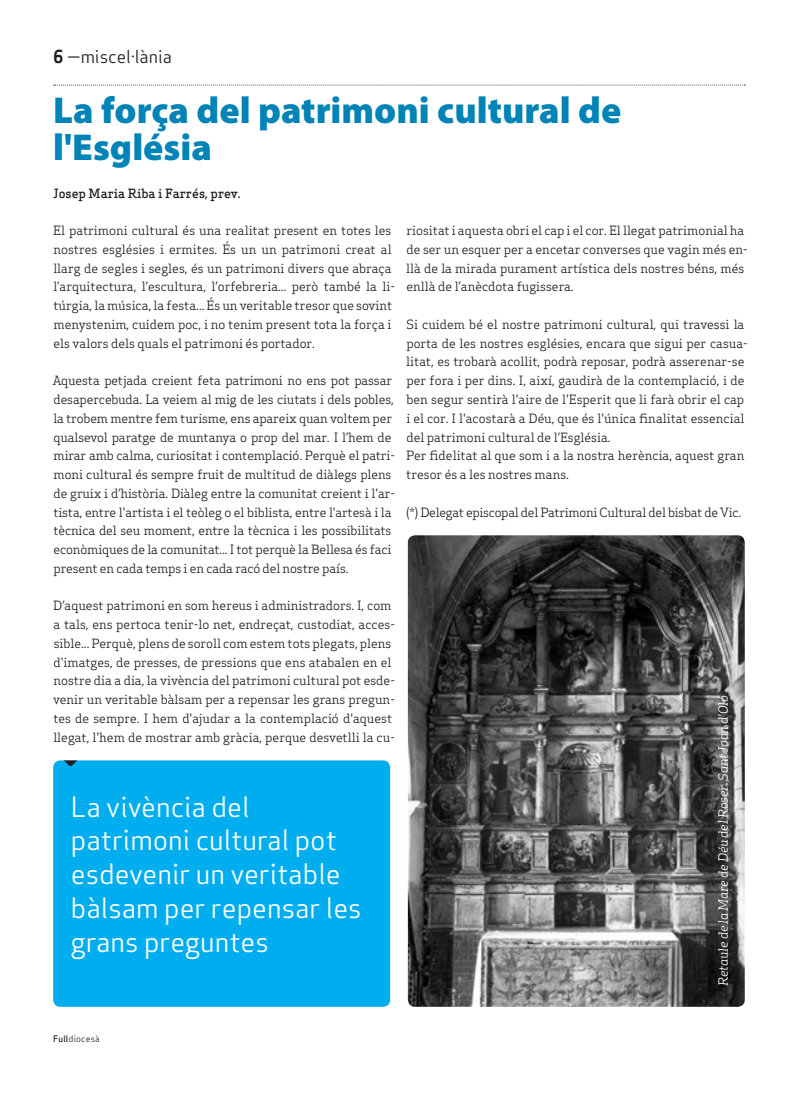
<style>
.page{position:relative;width:798px;height:1099px;background:#fff}
.page>*{position:absolute;margin:0;border:0;box-sizing:border-box;transform-origin:0 0}
.Titulars{font:900 37.5px "Myriad Pro";color:#0083b6}
.Pastilla_Destacat{font:27.5px/33.8px "Apex Sans Book T";color:#fff}
.Capçalera{font:17.5px "Apex Sans Book T";color:#231f20}
.Text_General{font:12.5px/18.8px "Apex Serif";color:#231f20}
.Text_General-2{font:12.5px "Apex Serif";letter-spacing:-.02em;color:#231f20}
.Text_General-3{font:italic 12.5px "Apex Serif";letter-spacing:-.02em;color:#fff}
.Autors{font:500 12.5px "Apex Serif";color:#231f20}
.Data_Peu{font:8.75px "Apex Sans Book T";letter-spacing:.02em;color:#231f20}
.s1{font-family:"Apex Sans Bold T"}
.s2{font-family:"Apex Sans Medium T"}
</style>
<div class="page">
<svg style="left:54px;top:85px;width:691px;height:1px"></svg>
<img style="left:407px;top:535px;width:337px;height:471px">
<div style="left:53px;top:760px;width:337px;height:246px;background:#00aeef;border-radius:7px"></div>
<svg style="left:64px;top:760px;width:13px;height:6px"></svg>
<p class="Capçalera" style="left:53px;top:46px;width:120px"><span class="s1">6</span> —miscel·lània</p>
<p class="Titulars" style="left:53px;top:85px;width:569px">La força del patrimoni cultural de</p>
<p class="Titulars" style="left:53px;top:122px;width:160px">l'Església</p>
<p class="Autors" style="left:53px;top:185px;width:189px">Josep Maria Riba i Farrés, prev.</p>
<p class="Text_General" style="left:53px;top:221px;width:343px">El patrimoni cultural és una realitat present en totes les nostres esglésies i ermites. És un un patrimoni creat al llarg de segles i segles, és un patrimoni divers que abraça l’arquitectura, l’escultura, l’orfebreria... però també la li&shy;túrgia, la música, la festa... És un veritable tresor que sovint menystenim, cuidem poc, i no tenim present tota la força i els valors dels quals el patrimoni és portador.</p>
<p class="Text_General" style="left:53px;top:371px;width:343px">Aquesta petjada creient feta patrimoni no ens pot passar desapercebuda. La veiem al mig de les ciutats i dels pobles, la trobem mentre fem turisme, ens apareix quan voltem per qualsevol paratge de muntanya o prop del mar. I l’hem de mirar amb calma, curiositat i contemplació. Perquè el patri&shy;moni cultural és sempre fruit de multitud de diàlegs plens de gruix i d’història. Diàleg entre la comunitat creient i l'ar&shy;tista, entre l'artista i el teòleg o el biblista, entre l'artesà i la tècnica del seu moment, entre la tècnica i les possibilitats econòmiques de la comunitat... I tot perquè la Bellesa és faci present en cada temps i en cada racó del nostre país.</p>
<p class="Text_General" style="left:53px;top:596px;width:343px">D’aquest patrimoni en som hereus i administradors. I, com a tals, ens pertoca tenir-lo net, endreçat, custodiat, acces&shy;sible... Perquè, plens de soroll com estem tots plegats, plens d'imatges, de presses, de pressions que ens atabalen en el nostre dia a dia, la vivència del patrimoni cultural pot esde&shy;venir un veritable bàlsam per a repensar les grans pregun&shy;tes de sempre. I hem d'ajudar a la contemplació d'aquest llegat, l'hem de mostrar amb gràcia, perque desvetlli la cu-</p>
<p class="Pastilla_Destacat" style="left:71px;top:789px;width:292px">La vivència del patrimoni cultural pot esdevenir un veritable bàlsam per repensar les grans preguntes</p>
<p class="Text_General" style="left:406px;top:221px;width:343px">riositat i aquesta obri el cap i el cor. El llegat patrimonial ha de ser un esquer per a encetar converses que vagin més en&shy;llà de la mirada purament artística dels nostres béns, més enllà de l’anècdota fugissera.</p>
<p class="Text_General" style="left:406px;top:315px;width:343px">Si cuidem bé el nostre patrimoni cultural, qui travessi la porta de les nostres esglésies, encara que sigui per casua&shy;litat, es trobarà acollit, podrà reposar, podrà asserenar-se per fora i per dins. I, així, gaudirà de la contemplació, i de ben segur sentirà l'aire de l'Esperit que li farà obrir el cap i el cor. I l'acostarà a Déu, que és l'única finalitat essencial del patrimoni cultural de l’Església.</p>
<p class="Text_General" style="left:406px;top:446px;width:339px">Per fidelitat al que som i a la nostra herència, aquest gran tresor és a les nostres mans.</p>
<p class="Text_General-2" style="left:406px;top:504px;width:336px">(*) Delegat episcopal del Patrimoni Cultural del bisbat de Vic.</p>
<p class="Text_General-3" style="left:715px;top:985px;width:292px;rotate:-90deg">Retaule de la Mare de Déu del Roser. Sant Joan d'Oló</p>
<p class="Data_Peu" style="left:53px;top:1032px;width:48px"><span class="s2">Full</span>diocesà</p>
</div>
